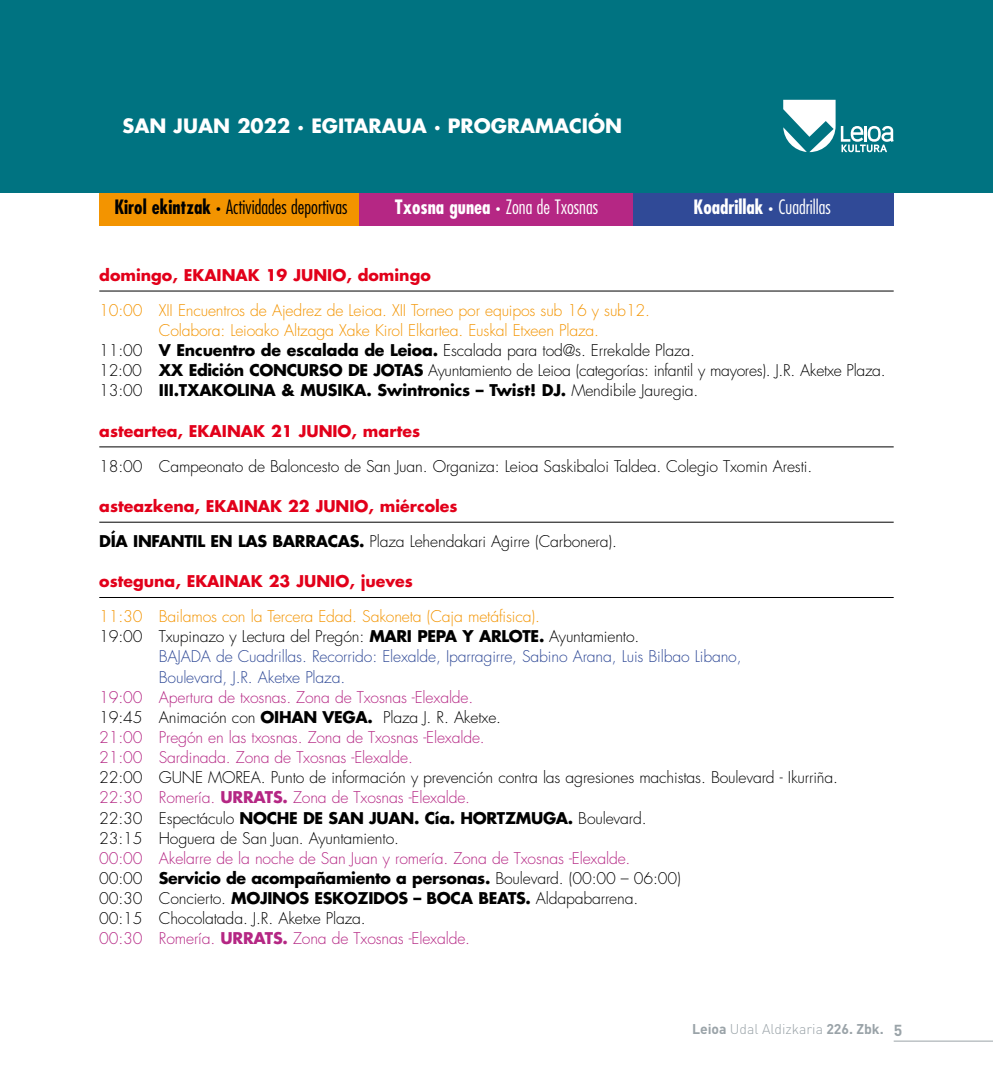
<style>
.page{position:relative;width:993px;height:1092px;background:#fff}
.page>*{position:absolute;margin:0;border:0;box-sizing:border-box;transform-origin:0 0}
.t1{font:300 condensed 19.25px "Futura";color:#000}
.t2{font:700 19.25px "Futura";color:#fff}
.t3{font:300 condensed 19.25px "Futura";color:#fff}
.t4{font:700 condensed 19.25px "Futura";color:#fff}
.t5{font:300 15.75px/20.1px "Futura";letter-spacing:-.01em;color:#000}
.t6{font:300 15.75px/20.1px "Futura";letter-spacing:-.01em;color:#b52784}
.t7{font:300 15.75px "Futura";letter-spacing:-.01em;color:#f39400}
.t8{font:700 15.75px "Futura";color:#e2001a}
.t9{font:300 15.75px "Futura";letter-spacing:-.01em;color:#304a97}
.t10{font:700 15.75px "Futura";letter-spacing:-.01em;color:#000}
.t11{font:300 14px "DIN";color:#9aa3a8}
.s1{font-weight:700}
.s2{font-weight:300}
.s3{color:#000}
.s4{font-weight:700;color:#000}
.s5{color:#b52784}
.s6{font-weight:700;color:#b52784}
.s7{font-weight:700;font-size:15.75px}
</style>
<div class="page">
<hr style="left:893px;top:1040px;width:99px;height:1px;background:#9aa3a8">
<div style="left:99px;top:192px;width:261px;height:34px;background:#f39400"></div>
<div style="left:360px;top:192px;width:272px;height:34px;background:#b52784"></div>
<div style="left:632px;top:192px;width:261px;height:34px;background:#304a97"></div>
<div style="left:0;top:0;width:992px;height:192px;background:#007381"></div>
<hr style="left:99px;top:290px;width:794px;height:1px;background:#000">
<hr style="left:99px;top:446px;width:794px;height:1px;background:#000">
<hr style="left:99px;top:521px;width:794px;height:1px;background:#000">
<hr style="left:99px;top:597px;width:794px;height:1px;background:#000">
<svg style="left:783px;top:100px;width:110px;height:52px"></svg>
<p class="t2" style="left:122px;top:113px;width:501px">SAN JUAN 2022 · EGITARAUA · PROGRAMACIÓN</p>
<p class="t1" style="left:114px;top:195px;width:234px"><span class="s1">Kirol ekintzak ·</span> Actividades deportivas</p>
<p class="t3" style="left:394px;top:195px;width:205px"><span class="s1">Txosna gunea ·</span> Zona de Txosnas</p>
<p class="t4" style="left:693px;top:195px;width:139px">Koadrillak · <span class="s2">Cuadrillas</span></p>
<p class="t8" style="left:99px;top:264px;width:333px">domingo, EKAINAK 19 JUNIO, domingo</p>
<p class="t7" style="left:99px;top:300px;width:552px">10:00 XII Encuentros de Ajedrez de Leioa. XII Torneo por equipos sub 16 y sub12.</p>
<p class="t7" style="left:159px;top:320px;width:441px">Colabora: Leioako Altzaga Xake Kirol Elkartea. Euskal Etxeen Plaza.</p>
<p class="t5" style="left:99px;top:340px;width:597px">11:00 <span class="s1">V Encuentro de escalada de Leioa.</span> Escalada para tod@s. Errekalde Plaza.</p>
<p class="t5" style="left:99px;top:361px;width:787px">12:00 <span class="s1">XX Edición CONCURSO DE JOTAS</span> Ayuntamiento de Leioa (categorías: infantil y mayores). J.R. Aketxe Plaza.</p>
<p class="t10" style="left:99px;top:379px;width:600px"><span class="s2">13:00</span> III.TXAKOLINA &amp; MUSIKA. Swintronics – Twist! DJ. <span class="s2">Mendibile Jauregia.</span></p>
<p class="t8" style="left:99px;top:419px;width:322px">asteartea, EKAINAK 21 JUNIO, martes</p>
<p class="t5" style="left:99px;top:456px;width:714px">18:00 Campeonato de Baloncesto de San Juan. Organiza: Leioa Saskibaloi Taldea. Colegio Txomin Aresti.</p>
<p class="t8" style="left:99px;top:495px;width:359px">asteazkena, EKAINAK 22 JUNIO, miércoles</p>
<p class="t5" style="left:99px;top:531px;width:519px"><span class="s1">DÍA INFANTIL EN LAS BARRACAS.</span> Plaza Lehendakari Agirre (Carbonera).</p>
<p class="t8" style="left:99px;top:570px;width:315px">osteguna, EKAINAK 23 JUNIO, jueves</p>
<p class="t7" style="left:99px;top:607px;width:442px">11:30 Bailamos con la Tercera Edad. Sakoneta (Caja metáfisica).</p>
<p class="t5" style="left:99px;top:627px;width:541px">19:00 Txupinazo y Lectura del Pregón: <span class="s1">MARI PEPA Y ARLOTE.</span> Ayuntamiento.</p>
<p class="t9" style="left:159px;top:647px;width:584px">BAJADA de Cuadrillas. Recorrido: Elexalde, Iparragirre, Sabino Arana, Luis Bilbao Libano,</p>
<p class="t9" style="left:159px;top:667px;width:188px">Boulevard, J.R. Aketxe Plaza.</p>
<p class="t6" style="left:99px;top:687px;width:403px">19:00 Apertura de txosnas. Zona de Txosnas -Elexalde.<br><span class="s3">19:45 Animación con</span> <span class="s4">OIHAN VEGA.</span> <span class="s3">Plaza J. R. Aketxe.<br></span>21:00 Pregón en las txosnas. Zona de Txosnas -Elexalde.<br>21:00 Sardinada. Zona de Txosnas -Elexalde.</p>
<p class="t5" style="left:99px;top:768px;width:740px">22:00 GUNE MOREA. Punto de información y prevención contra las agresiones machistas. Boulevard - Ikurriña.<br><span class="s5">22:30 Romería.</span> <span class="s6">URRATS.</span> <span class="s5">Zona de Txosnas -Elexalde.<br></span>22:30 Espectáculo <span class="s1">NOCHE DE SAN JUAN. Cía. HORTZMUGA.</span> Boulevard.<br>23:15 Hoguera de San Juan. Ayuntamiento.</p>
<p class="t6" style="left:99px;top:848px;width:583px">00:00 Akelarre de la noche de San Juan y romería. Zona de Txosnas -Elexalde.<br><span class="s3">00:00</span> <span class="s4">Servicio de acompañamiento a personas.</span> <span class="s3">Boulevard. (00:00 – 06:00)<br>00:30 Concierto.</span> <span class="s4">MOJINOS ESKOZIDOS – BOCA BEATS.</span> <span class="s3">Aldapabarrena.<br>00:15 Chocolatada. J.R. Aketxe Plaza.<br></span>00:30 Romería. <span class="s1">URRATS.</span> Zona de Txosnas -Elexalde.</p>
<p class="t11" style="left:691px;top:1020px;width:212px"><span class="s1">Leioa</span> Udal Aldizkaria <span class="s1">226. Zbk.</span> <span class="s7">5</span></p>
</div>
